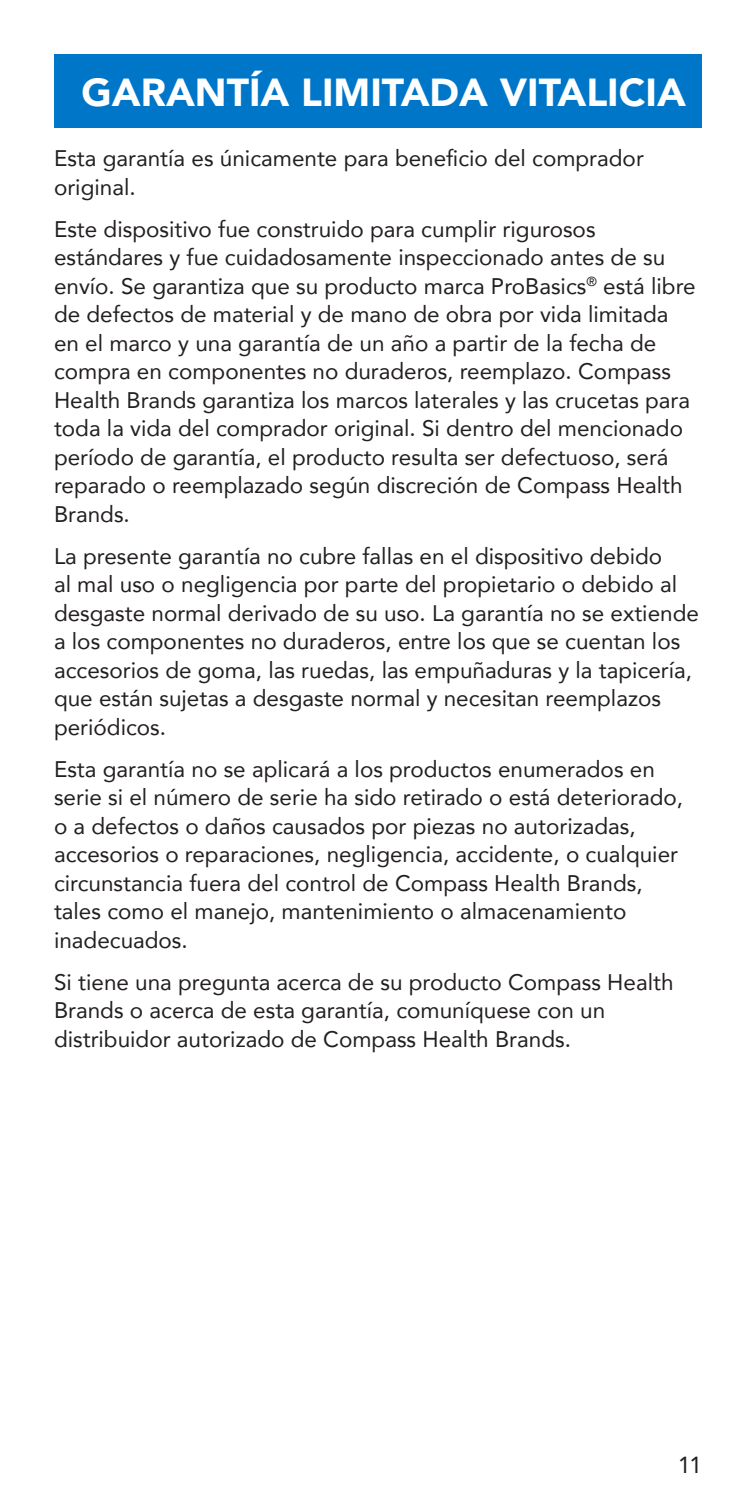
<style>
.page{position:relative;width:756px;height:1512px;background:#fff}
.page>*{position:absolute;margin:0;border:0;box-sizing:border-box;transform-origin:0 0}
.t1{font:900 39px "Avenir";color:#fff}
.t2{font:23.4px "Avenir";color:#231f20}
.t3{font:22.5px/28.5px "Avenir";color:#231f20}
</style>
<div class="page">
<div style="left:54px;top:54px;width:648px;height:73px;background:#0076c8"></div>
<p class="t1" style="left:82px;top:59px;width:606px">GARANTÍA LIMITADA VITALICIA</p>
<p class="t3" style="left:54px;top:144px;width:591px">Esta garantía es únicamente para beneficio del comprador original.</p>
<p class="t3" style="left:54px;top:214px;width:643px">Este dispositivo fue construido para cumplir rigurosos estándares y fue cuidadosamente inspeccionado antes de su envío. Se garantiza que su producto marca ProBasics<sup>®</sup> está libre de defectos de material y de mano de obra por vida limitada en el marco y una garantía de un año a partir de la fecha de compra en componentes no duraderos, reemplazo. Compass Health Brands garantiza los marcos laterales y las crucetas para toda la vida del comprador original. Si dentro del mencionado período de garantía, el producto resulta ser defectuoso, será reparado o reemplazado según discreción de Compass Health Brands.</p>
<p class="t3" style="left:54px;top:541px;width:646px">La presente garantía no cubre fallas en el dispositivo debido<br>al mal uso o negligencia por parte del propietario o debido al desgaste normal derivado de su uso. La garantía no se extiende a los componentes no duraderos, entre los que se cuentan los accesorios de goma, las ruedas, las empuñaduras y la tapicería, que están sujetas a desgaste normal y necesitan reemplazos periódicos.</p>
<p class="t3" style="left:54px;top:754px;width:631px">Esta garantía no se aplicará a los productos enumerados en serie si el número de serie ha sido retirado o está deteriorado, o a defectos o daños causados por piezas no autorizadas, accesorios o reparaciones, negligencia, accidente, o cualquier circunstancia fuera del control de Compass Health Brands, tales como el manejo, mantenimiento o almacenamiento inadecuados.</p>
<p class="t3" style="left:54px;top:967px;width:621px">Si tiene una pregunta acerca de su producto Compass Health<br>Brands o acerca de esta garantía, comuníquese con un distribuidor autorizado de Compass Health Brands.</p>
<p class="t2" style="left:678px;top:1446px;width:26px">11</p>
</div>
